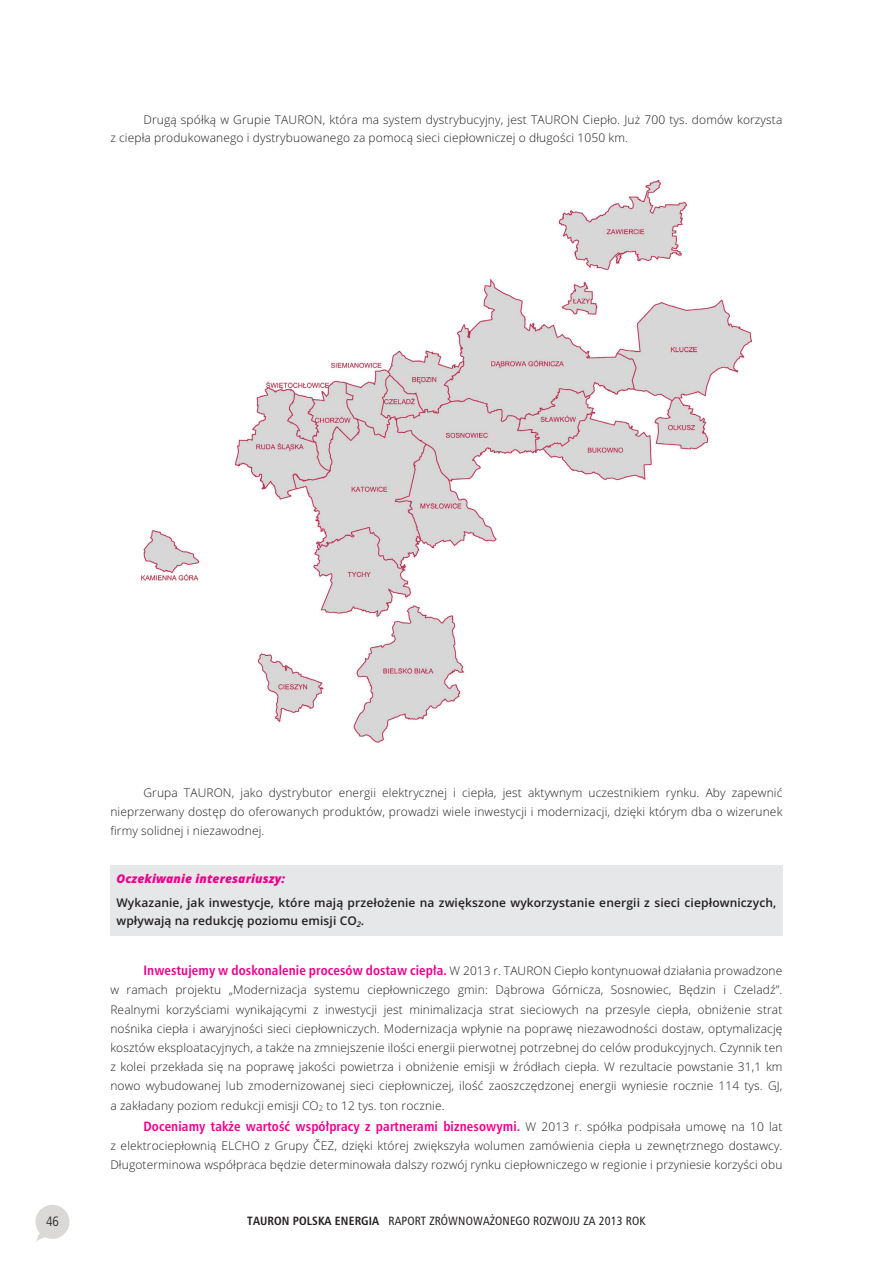
<style>
.page{position:relative;width:893px;height:1263px;background:#fff}
.page>*{position:absolute;margin:0;border:0;box-sizing:border-box;transform-origin:0 0}
.t1{font:700 13.5px "Humnst 777 Cn EU";letter-spacing:.01em;color:#ed028c}
.t2{font:300 13.5px "Frutiger LT Com 47 Light Cn";color:#231f20}
.t3{font:300 12px/19.2px "Open Sans";letter-spacing:.01em;color:#231f20}
.t4{font:600 12px/18px "Open Sans";letter-spacing:.01em;color:#231f20}
.t5{font:12px "Humnst 777 Cn EU";letter-spacing:.01em;color:#231f20}
.t6{font:italic 800 12px "Open Sans";letter-spacing:.01em;color:#ed028c}
.s1{font-style:italic}
.s2{font-family:"Humnst 777 Cn EU";font-weight:700;font-size:13.5px;color:#ed028c}
.s3{font-family:"Open Sans";font-weight:300;font-size:12px;color:#231f20}
.s4{font-weight:700}
</style>
<div class="page">
<svg style="left:35px;top:1205px;width:34px;height:37px"></svg>
<div style="left:110px;top:865px;width:672px;height:71px;background:#e6e7e9"></div>
<img style="left:141px;top:181px;width:610px;height:562px">
<p class="t3" style="left:110px;top:112px;width:673px;line-height:18px;text-indent:33px">Drug¹ spó³k¹ w Grupie TAURON, która ma system dystrybucyjny, jest TAURON Ciep³o. Ju¿ 700 tys. domów korzysta z ciep³a produkowanego i dystrybuowanego za pomoc¹ sieci ciep³owniczej o d³ugoœci 1050 km.</p>
<p class="t3" style="left:110px;top:784px;width:673px;text-align:justify;text-indent:33px">Grupa TAURON, jako dystrybutor energii elektrycznej i ciep³a, jest aktywnym uczestnikiem rynku. Aby zapewniæ nieprzerwany dostêp do oferowanych produktów, prowadzi wiele inwestycji i modernizacji, dziêki którym dba o wizerunek firmy solidnej i niezawodnej.</p>
<p class="t6" style="left:116px;top:872px;width:170px">Oczekiwanie interesariuszy:</p>
<p class="t4" style="left:116px;top:895px;width:661px">Wykazanie, jak inwestycje, które maj¹ prze³o¿enie na zwiêkszone wykorzystanie energii z sieci ciep³owniczych, wp³ywaj¹ na redukcjê poziomu emisji CO<sub>2</sub><span class="s1">.</span></p>
<p class="t3" style="left:110px;top:963px;width:673px;text-align:justify;text-indent:33px"><span class="s2">Inwestujemy w doskonalenie procesów dostaw ciep³a.</span> W 2013 r. TAURON Ciep³o kontynuowa³ dzia³ania prowadzone w ramach projektu „Modernizacja systemu ciep³owniczego gmin: D¹browa Górnicza, Sosnowiec, Bêdzin i CzeladŸ”.<br>Realnymi korzyœciami wynikaj¹cymi z inwestycji jest minimalizacja strat sieciowych na przesyle ciep³a, obni¿enie strat noœnika ciep³a i awaryjnoœci sieci ciep³owniczych. Modernizacja wp³ynie na poprawê niezawodnoœci dostaw, optymalizacjê kosztów eksploatacyjnych, a tak¿e na zmniejszenie iloœci energii pierwotnej potrzebnej do celów produkcyjnych. Czynnik ten z kolei przek³ada siê na poprawê jakoœci powietrza i obni¿enie emisji w Ÿród³ach ciep³a. W rezultacie powstanie 31,1 km nowo wybudowanej lub zmodernizowanej sieci ciep³owniczej, iloœæ zaoszczêdzonej energii wyniesie rocznie 114 tys. GJ, a zak³adany poziom redukcji emisji CO<sub>2</sub> to 12 tys. ton rocznie.</p>
<p class="t1" style="left:143px;top:1121px;width:640px">Doceniamy tak¿e wartoœæ wspó³pracy z partnerami biznesowymi. <span class="s3">W 2013 r. spó³ka podpisa³a umowê na 10 lat</span></p>
<p class="t3" style="left:110px;top:1137px;width:673px">z elektrociep³owni¹ ELCHO z Grupy ÈEZ, dziêki której zwiêkszy³a wolumen zamówienia ciep³a u zewnêtrznego dostawcy.<br>D³ugoterminowa wspó³praca bêdzie determinowa³a dalszy rozwój rynku ciep³owniczego w regionie i przyniesie korzyœci obu</p>
<p class="t2" style="left:46px;top:1213px;width:14px">46</p>
<p class="t5" style="left:247px;top:1216px;width:399px"><span class="s4">TAURON POLSKA ENERGIA</span> RAPORT ZRÓWNOWA¯ONEGO ROZWOJU ZA 2013 ROK</p>
</div>
